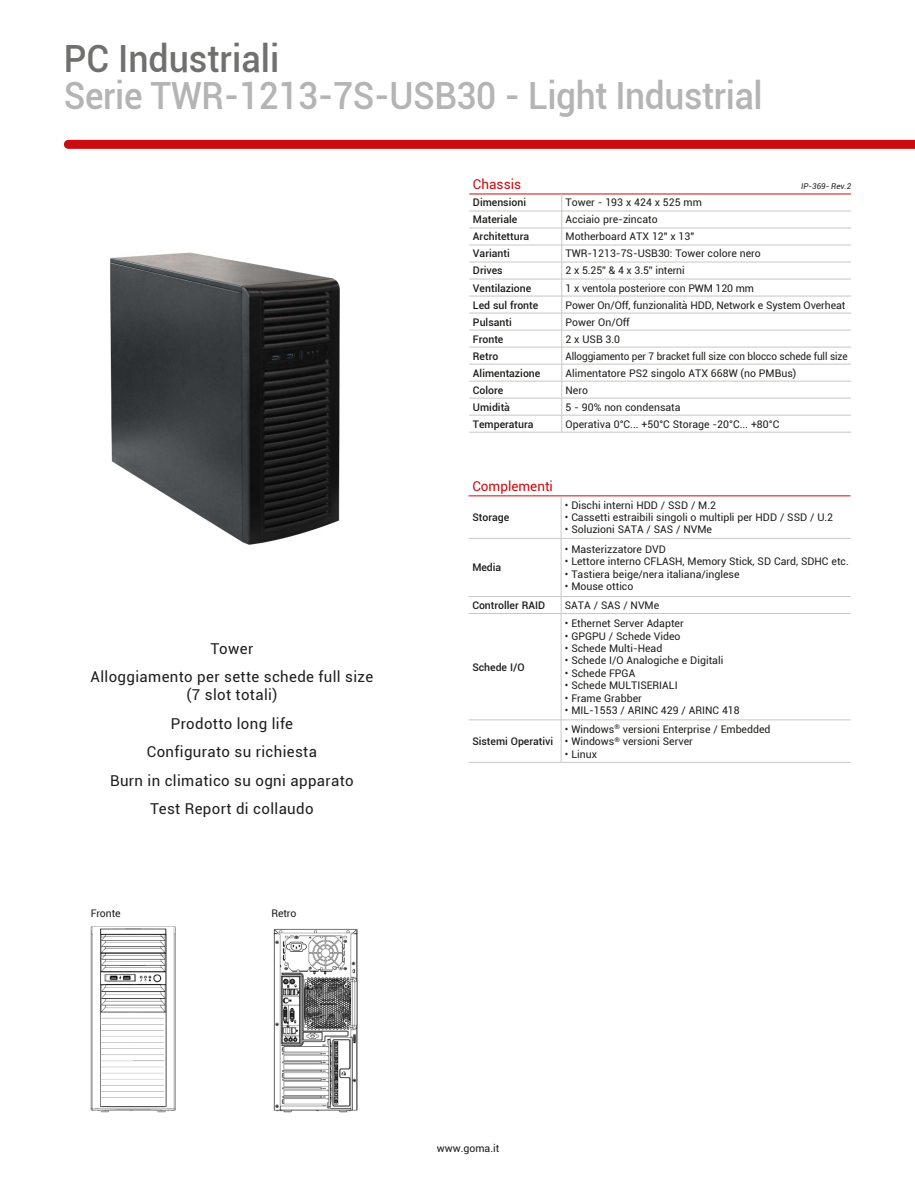
<style>
.page{position:relative;width:915px;height:1191px;background:#fff}
.page>*{position:absolute;margin:0;border:0;box-sizing:border-box;transform-origin:0 0}
.t1{font:500 37.5px "Roboto";letter-spacing:-.01em;color:#b4b4b4;scale:.94 1}
.t2{font:500 37.5px "Roboto";color:#70706f;scale:.95 1}
.t3{font:15px "Roboto";letter-spacing:.025em;color:#1d1d1b}
.Normale{font:13.5px "Roboto";color:#cc0b10}
.Normale-2{font:10.5px "Roboto";color:#1d1d1b}
.Normale-3{font:500 10.5px "Roboto";color:#1d1d1b}
.Normale-4{font:10.5px "Roboto";color:#1d1d1b;scale:.95 1}
.Normale-5{font:italic 7.95px "Roboto";color:#1d1d1b}
</style>
<div class="page">
<img style="left:273px;top:928px;width:84px;height:184px">
<div style="left:68px;top:140px;width:846px;height:9px;background:#cc0b10"></div>
<img style="left:110px;top:252px;width:230px;height:293px">
<img style="left:90px;top:926px;width:86px;height:187px">
<svg style="left:562px;top:195px;width:288px;height:237px"></svg>
<hr style="left:469px;top:211px;width:92px;height:1px;background:#c7c7c6">
<hr style="left:562px;top:211px;width:288px;height:1px;background:#c7c7c6">
<hr style="left:469px;top:228px;width:92px;height:1px;background:#c7c7c6">
<hr style="left:562px;top:228px;width:288px;height:1px;background:#c7c7c6">
<hr style="left:469px;top:245px;width:92px;height:1px;background:#c7c7c6">
<hr style="left:562px;top:245px;width:288px;height:1px;background:#c7c7c6">
<hr style="left:469px;top:262px;width:92px;height:1px;background:#c7c7c6">
<hr style="left:562px;top:262px;width:288px;height:1px;background:#c7c7c6">
<hr style="left:469px;top:279px;width:92px;height:1px;background:#c7c7c6">
<hr style="left:562px;top:279px;width:288px;height:1px;background:#c7c7c6">
<hr style="left:469px;top:296px;width:92px;height:1px;background:#c7c7c6">
<hr style="left:562px;top:296px;width:288px;height:1px;background:#c7c7c6">
<hr style="left:469px;top:313px;width:92px;height:1px;background:#c7c7c6">
<hr style="left:562px;top:313px;width:288px;height:1px;background:#c7c7c6">
<hr style="left:469px;top:330px;width:92px;height:1px;background:#c7c7c6">
<hr style="left:562px;top:330px;width:288px;height:1px;background:#c7c7c6">
<hr style="left:469px;top:347px;width:92px;height:1px;background:#c7c7c6">
<hr style="left:562px;top:347px;width:288px;height:1px;background:#c7c7c6">
<hr style="left:469px;top:364px;width:92px;height:1px;background:#c7c7c6">
<hr style="left:562px;top:364px;width:288px;height:1px;background:#c7c7c6">
<hr style="left:469px;top:381px;width:92px;height:1px;background:#c7c7c6">
<hr style="left:562px;top:381px;width:288px;height:1px;background:#c7c7c6">
<hr style="left:469px;top:398px;width:92px;height:1px;background:#c7c7c6">
<hr style="left:562px;top:398px;width:288px;height:1px;background:#c7c7c6">
<hr style="left:469px;top:415px;width:92px;height:1px;background:#c7c7c6">
<hr style="left:562px;top:415px;width:288px;height:1px;background:#c7c7c6">
<hr style="left:469px;top:432px;width:92px;height:1px;background:#c7c7c6">
<hr style="left:561px;top:432px;width:289px;height:1px;background:#c7c7c6">
<hr style="left:469px;top:194px;width:92px;height:1px;background:#cc0b10">
<hr style="left:561px;top:194px;width:289px;height:1px;background:#cc0b10">
<svg style="left:561px;top:194px;width:1px;height:238px"></svg>
<hr style="left:468px;top:538px;width:92px;height:1px;background:#c7c7c6">
<hr style="left:561px;top:538px;width:289px;height:1px;background:#c7c7c6">
<hr style="left:468px;top:596px;width:92px;height:1px;background:#c7c7c6">
<hr style="left:561px;top:596px;width:289px;height:1px;background:#c7c7c6">
<hr style="left:468px;top:613px;width:92px;height:1px;background:#c7c7c6">
<hr style="left:561px;top:613px;width:289px;height:1px;background:#c7c7c6">
<hr style="left:468px;top:719px;width:92px;height:1px;background:#c7c7c6">
<hr style="left:561px;top:719px;width:289px;height:1px;background:#c7c7c6">
<hr style="left:468px;top:495px;width:93px;height:1px;background:#cc0b10">
<hr style="left:561px;top:495px;width:289px;height:1px;background:#cc0b10">
<hr style="left:468px;top:762px;width:93px;height:1px;background:#c7c7c6">
<hr style="left:561px;top:762px;width:289px;height:1px;background:#c7c7c6">
<hr style="left:560px;top:496px;width:1px;height:42px;background:#c7c7c6">
<hr style="left:560px;top:538px;width:1px;height:58px;background:#c7c7c6">
<svg style="left:560px;top:596px;width:1px;height:17px"></svg>
<hr style="left:560px;top:613px;width:1px;height:107px;background:#c7c7c6">
<hr style="left:560px;top:720px;width:1px;height:42px;background:#c7c7c6">
<p class="t2" style="left:64px;top:32px;width:228px">PC Industriali</p>
<p class="t1" style="left:64px;top:70px;width:744px">Serie TWR-1213-7S-USB30 - Light Industrial</p>
<p class="Normale" style="left:473px;top:175px;width:50px">Chassis</p>
<p class="Normale-5" style="left:801px;top:181px;width:51px">IP-369- Rev.2</p>
<p class="Normale-3" style="left:473px;top:195px;width:55px">Dimensioni</p>
<p class="Normale-2" style="left:565px;top:195px;width:138px">Tower - 193 x 424 x 525 mm</p>
<p class="Normale-3" style="left:473px;top:212px;width:46px">Materiale</p>
<p class="Normale-2" style="left:565px;top:212px;width:94px">Acciaio pre-zincato</p>
<p class="Normale-3" style="left:473px;top:229px;width:58px">Architettura</p>
<p class="Normale-2" style="left:565px;top:229px;width:130px">Motherboard ATX 12" x 13"</p>
<p class="Normale-3" style="left:473px;top:246px;width:38px">Varianti</p>
<p class="Normale-2" style="left:565px;top:246px;width:197px">TWR-1213-7S-USB30: Tower colore nero</p>
<p class="Normale-3" style="left:473px;top:263px;width:31px">Drives</p>
<p class="Normale-2" style="left:565px;top:263px;width:121px">2 x 5.25” &amp; 4 x 3.5” interni</p>
<p class="Normale-3" style="left:473px;top:280px;width:60px">Ventilazione</p>
<p class="Normale-2" style="left:565px;top:280px;width:190px">1 x ventola posteriore con PWM 120 mm</p>
<p class="Normale-3" style="left:473px;top:297px;width:67px">Led sul fronte</p>
<p class="Normale-2" style="left:565px;top:297px;width:281px">Power On/Off, funzionalità HDD, Network e System Overheat</p>
<p class="Normale-3" style="left:473px;top:314px;width:40px">Pulsanti</p>
<p class="Normale-2" style="left:565px;top:314px;width:66px">Power On/Off</p>
<p class="Normale-3" style="left:473px;top:331px;width:32px">Fronte</p>
<p class="Normale-2" style="left:565px;top:331px;width:56px">2 x USB 3.0</p>
<p class="Normale-3" style="left:473px;top:348px;width:27px">Retro</p>
<p class="Normale-4" style="left:565px;top:348px;width:298px">Alloggiamento per 7 bracket full size con blocco schede full size</p>
<p class="Normale-3" style="left:473px;top:365px;width:69px">Alimentazione</p>
<p class="Normale-2" style="left:565px;top:365px;width:232px">Alimentatore PS2 singolo ATX 668W (no PMBus)</p>
<p class="Normale-3" style="left:473px;top:382px;width:32px">Colore</p>
<p class="Normale-2" style="left:565px;top:382px;width:24px">Nero</p>
<p class="Normale-3" style="left:473px;top:399px;width:38px">Umidità</p>
<p class="Normale-2" style="left:565px;top:399px;width:116px">5 - 90% non condensata</p>
<p class="Normale-3" style="left:473px;top:416px;width:62px">Temperatura</p>
<p class="Normale-2" style="left:565px;top:416px;width:215px">Operativa 0°C... +50°C Storage -20°C... +80°C</p>
<p class="Normale" style="left:472px;top:477px;width:82px">Complementi</p>
<p class="Normale-3" style="left:472px;top:510px;width:38px">Storage</p>
<p class="Normale-3" style="left:472px;top:560px;width:31px">Media</p>
<p class="Normale-2" style="left:564px;top:497px;width:153px">• Dischi interni HDD / SSD / M.2</p>
<p class="Normale-2" style="left:564px;top:510px;width:270px">• Cassetti estraibili singoli o multipli per HDD / SSD / U.2</p>
<p class="Normale-2" style="left:564px;top:522px;width:149px">• Soluzioni SATA / SAS / NVMe</p>
<p class="Normale-2" style="left:564px;top:542px;width:102px">• Masterizzatore DVD</p>
<p class="Normale-2" style="left:564px;top:554px;width:285px">• Lettore interno CFLASH, Memory Stick, SD Card, SDHC etc.</p>
<p class="Normale-2" style="left:564px;top:566px;width:176px">• Tastiera beige/nera italiana/inglese</p>
<p class="Normale-2" style="left:564px;top:579px;width:70px">• Mouse ottico</p>
<p class="t3" style="left:210px;top:638px;width:44px">Tower</p>
<p class="t3" style="left:90px;top:666px;width:284px">Alloggiamento per sette schede full size</p>
<p class="t3" style="left:186px;top:684px;width:92px">(7 slot totali)</p>
<p class="t3" style="left:171px;top:713px;width:124px">Prodotto long life</p>
<p class="t3" style="left:147px;top:741px;width:171px">Configurato su richiesta</p>
<p class="t3" style="left:110px;top:770px;width:245px">Burn in climatico su ogni apparato</p>
<p class="t3" style="left:150px;top:798px;width:165px">Test Report di collaudo</p>
<p class="Normale-2" style="left:91px;top:906px;width:31px">Fronte</p>
<p class="Normale-2" style="left:271px;top:906px;width:26px">Retro</p>
<p class="Normale-3" style="left:472px;top:598px;width:74px">Controller RAID</p>
<p class="Normale-2" style="left:564px;top:598px;width:96px">SATA / SAS / NVMe</p>
<p class="Normale-3" style="left:472px;top:659px;width:54px">Schede I/O</p>
<p class="Normale-3" style="left:472px;top:734px;width:82px">Sistemi Operativi</p>
<p class="Normale-2" style="left:564px;top:616px;width:120px">• Ethernet Server Adapter</p>
<p class="Normale-2" style="left:564px;top:628px;width:117px">• GPGPU / Schede Video</p>
<p class="Normale-2" style="left:564px;top:641px;width:99px">• Schede Multi-Head</p>
<p class="Normale-2" style="left:564px;top:653px;width:160px">• Schede I/O Analogiche e Digitali</p>
<p class="Normale-2" style="left:564px;top:665px;width:72px">• Schede FPGA</p>
<p class="Normale-2" style="left:564px;top:678px;width:114px">• Schede MULTISERIALI</p>
<p class="Normale-2" style="left:564px;top:690px;width:78px">• Frame Grabber</p>
<p class="Normale-2" style="left:564px;top:702px;width:176px">• MIL-1553 / ARINC 429 / ARINC 418</p>
<p class="Normale-2" style="left:564px;top:721px;width:207px">• Windows<sup>®</sup> versioni Enterprise / Embedded</p>
<p class="Normale-2" style="left:564px;top:734px;width:129px">• Windows<sup>®</sup> versioni Server</p>
<p class="Normale-2" style="left:564px;top:746px;width:34px">• Linux</p>
<p class="Normale-2" style="left:436px;top:1140px;width:64px">www.goma.it</p>
</div>
